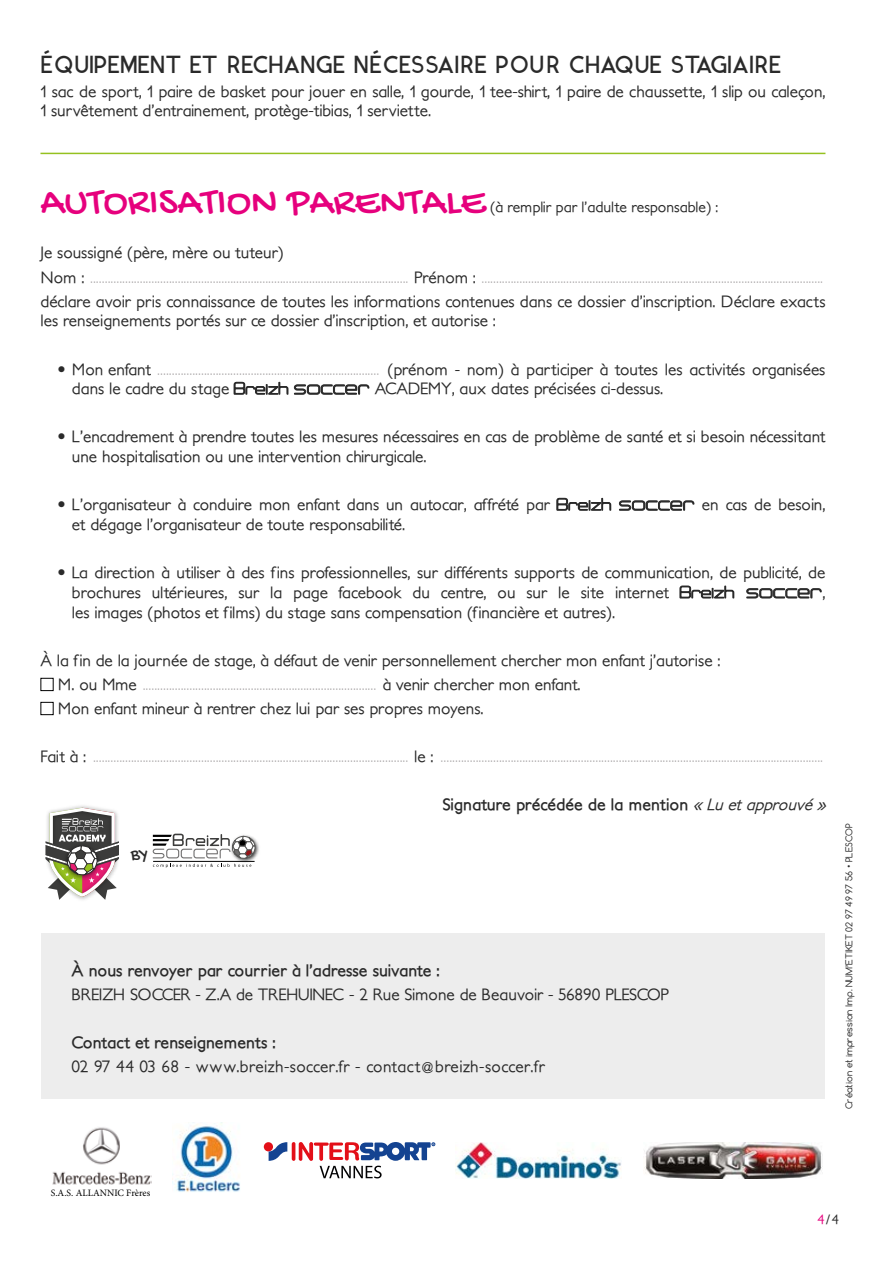
<style>
.page{position:relative;width:893px;height:1263px;background:#fff}
.page>*{position:absolute;margin:0;border:0;box-sizing:border-box;transform-origin:0 0}
.t1{font:40.5px "Gochi Hand";color:#e6007d}
.t2{font:24.6px "Ikaros";color:#2a2a2a}
.t3{font:17.7px "Gochi Hand";color:#2a2a2a}
.t4{font:500 16.5px/19.8px "Petita";color:#2a2a2a}
.t5{font:300 16.5px/24px "Petita";color:#b0adae}
.t6{font:700 16.5px "Petita";color:#2a2a2a}
.t7{font:500 16.5px "Petita";letter-spacing:.025em;color:#2a2a2a}
.t8{font:500 15px "Petita";color:#2a2a2a}
.t9{font:500 13.5px "Petita";color:#2a2a2a}
.t10{font:9.75px "Minion Pro";color:#000}
.t11{font:9px "Comfortaa";color:#2a2a2a}
.s1{font-weight:500;color:#2a2a2a}
.s2{font-family:"CG Omega";font-weight:400}
.s3{font-weight:300;color:#b0adae}
.s4{font-family:"Neogrey";font-weight:400;font-size:15px}
.s5{font-family:"Neogrey";font-weight:400;font-size:18px}
.s6{font-weight:500;font-style:italic}
.s7{color:#e6007d}
</style>
<div class="page">
<hr style="left:40px;top:153px;width:785px;height:1px;background:#95c11f">
<svg style="left:234px;top:382px;width:54px;height:13px"></svg>
<svg style="left:294px;top:385px;width:75px;height:10px"></svg>
<svg style="left:557px;top:498px;width:54px;height:13px"></svg>
<svg style="left:619px;top:501px;width:75px;height:10px"></svg>
<svg style="left:680px;top:586px;width:54px;height:12px"></svg>
<svg style="left:746px;top:588px;width:76px;height:10px"></svg>
<div style="left:40px;top:678px;width:14px;height:13px;border:1px solid #000"></div>
<div style="left:40px;top:702px;width:14px;height:13px;border:1px solid #000"></div>
<div style="left:41px;top:933px;width:784px;height:165px;background:#ededed"></div>
<img style="left:68px;top:805px;width:30px;height:3px">
<svg style="left:45px;top:808px;width:74px;height:92px"></svg>
<img style="left:255px;top:839px;width:4px;height:19px">
<svg style="left:153px;top:833px;width:102px;height:35px"></svg>
<img style="left:175px;top:1123px;width:65px;height:69px">
<div style="left:264px;top:1142px;width:9px;height:9px;background:#e30f18;border-radius:50%"></div>
<svg style="left:269px;top:1142px;width:18px;height:19px"></svg>
<hr style="left:292px;top:1142px;width:3px;height:19px;background:#e30f18;border-radius:2px">
<svg style="left:299px;top:1142px;width:136px;height:36px"></svg>
<img style="left:455px;top:1142px;width:166px;height:36px">
<img style="left:644px;top:1142px;width:178px;height:36px">
<img style="left:52px;top:1127px;width:100px;height:58px">
<h2 class="t2" style="left:40px;top:50px;width:743px">ÉQUIPEMENT ET RECHANGE NÉCESSAIRE POUR CHAQUE STAGIAIRE</h2>
<p class="t4" style="left:40px;top:81px;width:787px">1 sac de sport, 1 paire de basket pour jouer en salle, 1 gourde, 1 tee-shirt, 1 paire de chaussette, 1 slip ou caleçon,<br>1 survêtement d’entrainement, protège-tibias, 1 serviette.</p>
<h1 class="t1" style="left:40px;top:181px;width:447px">AUTORISATION PARENTALE</h1>
<p class="t8" style="left:490px;top:198px;width:230px">(à remplir par l’adulte responsable) :</p>
<p class="t5" style="left:40px;top:241px;width:786px"><span class="s1">Je soussigné (père, mère ou tuteur)<br>Nom :</span> ............................................................................................................. <span class="s1">Prénom :</span> ..................................................................................................................... <span class="s1">déclare avoir pris connaissance de toutes les informations contenues dans ce dossier d’inscription. Déclare exacts</span></p>
<p class="t4" style="left:40px;top:311px;width:457px">les renseignements portés sur ce dossier d’inscription, et autorise :</p>
<p class="t4" style="left:72px;top:359px;width:755px;text-indent:-14px"><span class="s2">•</span> Mon enfant <span class="s3">............................................................................</span> (prénom - nom) à participer à toutes les activités organisées dans le cadre du stage <span class="s4">Breizh</span> <span class="s5">soccer</span> ACADEMY, aux dates précisées ci-dessus.</p>
<p class="t4" style="left:72px;top:427px;width:755px;text-indent:-14px"><span class="s2">•</span> L’encadrement à prendre toutes les mesures nécessaires en cas de problème de santé et si besoin nécessitant une hospitalisation ou une intervention chirurgicale.</p>
<p class="t4" style="left:72px;top:495px;width:755px;text-indent:-14px"><span class="s2">•</span> L’organisateur à conduire mon enfant dans un autocar, affrété par <span class="s4">Breizh</span> <span class="s5">soccer</span> en cas de besoin, et dégage l’organisateur de toute responsabilité.</p>
<p class="t4" style="left:72px;top:563px;width:755px;text-align:justify;text-indent:-14px"><span class="s2">•</span> La direction à utiliser à des fins professionnelles, sur différents supports de communication, de publicité, de brochures ultérieures, sur la page facebook du centre, ou sur le site internet <span class="s4">Breizh</span> <span class="s5">soccer</span>, les images (photos et films) du stage sans compensation (financière et autres).</p>
<p class="t4" style="left:58px;top:649px;width:664px;line-height:24px;text-indent:-17px">À la fin de la journée de stage, à défaut de venir personnellement chercher mon enfant j’autorise :<br>M. ou Mme <span class="s3">................................................................................</span> à venir chercher mon enfant.<br>Mon enfant mineur à rentrer chez lui par ses propres moyens.</p>
<p class="t5" style="left:40px;top:745px;width:784px"><span class="s1">Fait à :</span> ............................................................................................................ <span class="s1">le :</span> ...................................................................................................................................</p>
<p class="t6" style="left:442px;top:795px;width:390px">Signature précédée de la mention <span class="s6">«Luetapprouvé»</span></p>
<p class="t3" style="left:131px;top:845px;width:19px">BY</p>
<p class="t6" style="left:72px;top:960px;width:370px">À nous renvoyer par courrier à l’adresse suivante :</p>
<p class="t4" style="left:72px;top:984px;width:599px">BREIZH SOCCER - Z.A de TREHUINEC - 2 Rue Simone de Beauvoir - 56890 PLESCOP</p>
<p class="t6" style="left:72px;top:1032px;width:206px">Contact et renseignements :</p>
<p class="t7" style="left:72px;top:1056px;width:475px">02 97 44 03 68 - www.breizh-soccer.fr - contact@breizh-soccer.fr</p>
<p class="t11" style="left:843px;top:1109px;width:287px;rotate:-90deg">Création et impression Imp. NUM’ETIKET 02 97 49 97 56 • PLESCOP</p>
<p class="t10" style="left:51px;top:1186px;width:101px">S.A.S. ALLANNIC Frères</p>
<p class="t9" style="left:817px;top:1212px;width:23px"><span class="s7">4</span>/4</p>
</div>
